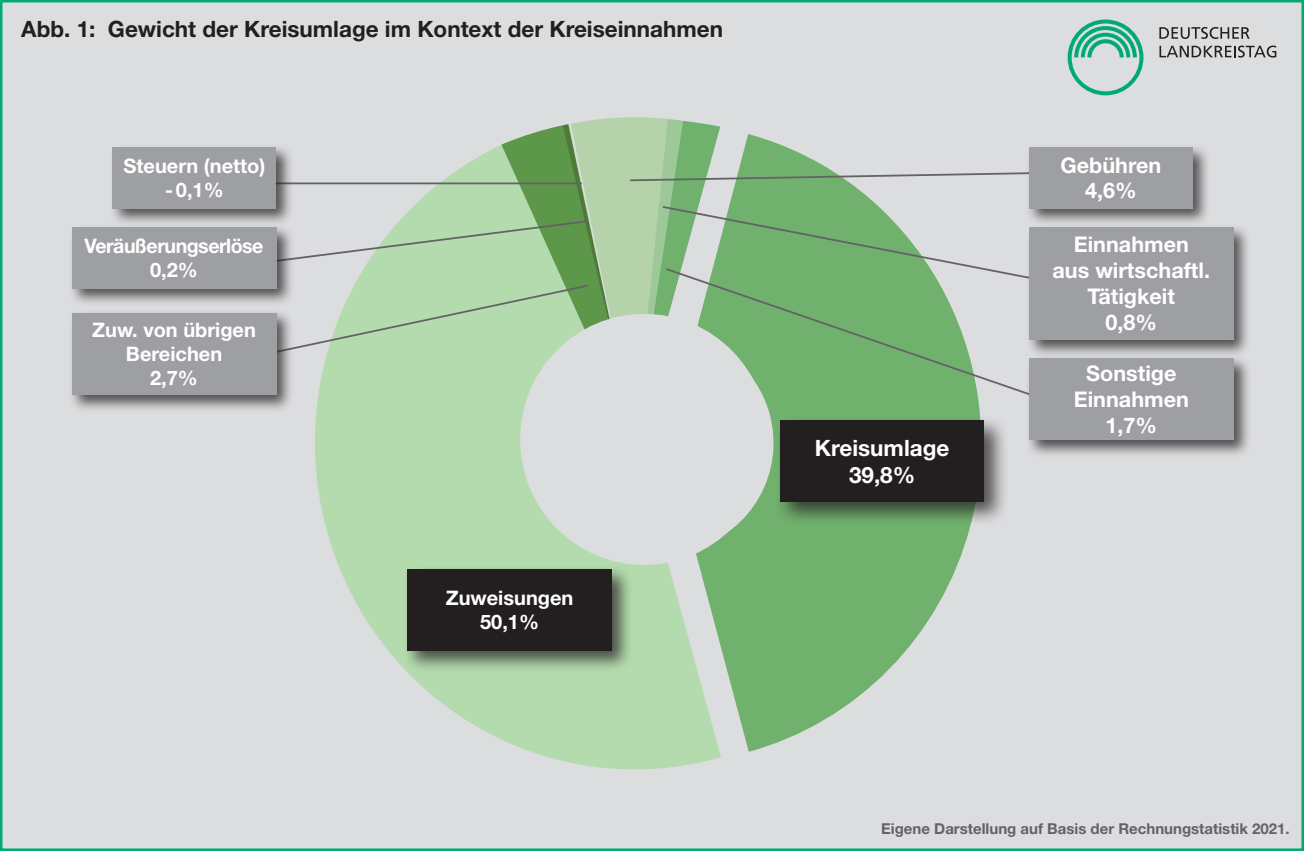
<style>
.page{position:relative;width:1304px;height:851px;background:#fff}
.page>*{position:absolute;margin:0;border:0;box-sizing:border-box;transform-origin:0 0}
.t1{font:700 22.5px "Helvetica Neue LT Pro";color:#231f20}
.t2{font:700 22.5px/27px "Helvetica Neue LT Pro";color:#fff;text-align:center}
.t3{font:700 21.5px/26px "Helvetica Neue LT Pro";color:#fff;text-align:center}
.t4{font:700 20px/24px "Helvetica Neue LT Pro";color:#fff;text-align:center}
.t5{font:700 20px/24px "Helvetica Neue LT Pro";letter-spacing:-.025em;color:#fff;text-align:center}
.t6{font:700 15px "Helvetica Neue LT Pro";color:#636366}
</style>
<div class="page">
<div style="left:1px;top:1px;width:1302px;height:848px;background:#dcdddf"></div>
<svg style="left:721px;top:405px;width:259px;height:346px;fill:#70b16d"></svg>
<svg style="left:315px;top:354px;width:406px;height:416px;fill:#b4dbae"></svg>
<svg style="left:294px;top:117px;width:732px;height:237px"></svg>
<svg style="left:664px;top:267px;width:362px;height:138px"></svg>
<div style="left:402px;top:564px;width:232px;height:109px;background:#231f20;opacity:.75"></div>
<div style="left:408px;top:569px;width:204px;height:81px;background:#231f20"></div>
<div style="left:775px;top:415px;width:234px;height:111px;background:#231f20;opacity:.75"></div>
<div style="left:780px;top:420px;width:204px;height:82px;background:#231f20"></div>
<div style="left:109px;top:143px;width:186px;height:83px;background:#231f20;opacity:.75"></div>
<div style="left:113px;top:147px;width:163px;height:61px;background:#9d9fa2"></div>
<div style="left:69px;top:224px;width:225px;height:82px;background:#231f20;opacity:.75"></div>
<div style="left:72px;top:227px;width:204px;height:62px;background:#9d9fa2"></div>
<div style="left:69px;top:309px;width:225px;height:103px;background:#231f20;opacity:.75"></div>
<div style="left:72px;top:313px;width:204px;height:81px;background:#9d9fa2"></div>
<div style="left:1026px;top:143px;width:185px;height:83px;background:#231f20;opacity:.75"></div>
<div style="left:1029px;top:147px;width:164px;height:61px;background:#9d9fa2"></div>
<div style="left:1026px;top:224px;width:225px;height:134px;background:#231f20;opacity:.75"></div>
<div style="left:1029px;top:227px;width:204px;height:113px;background:#9d9fa2"></div>
<div style="left:1026px;top:354px;width:226px;height:104px;background:#231f20;opacity:.75"></div>
<div style="left:1029px;top:358px;width:204px;height:82px;background:#9d9fa2"></div>
<div style="left:520px;top:314px;width:248px;height:251px;background:#dcdddf;border-radius:50%"></div>
<svg style="left:1159px;top:27px;width:91px;height:12px"></svg>
<svg style="left:1159px;top:46px;width:117px;height:12px"></svg>
<div style="left:1068px;top:19px;width:75px;height:76px;border:4px solid #00a975;border-radius:50%"></div>
<svg style="left:1072px;top:24px;width:67px;height:37px"></svg>
<p class="t1" style="left:21px;top:15px;width:703px">Abb. 1: Gewicht der Kreisumlage im Kontext der Kreiseinnahmen</p>
<p class="t4" style="left:124px;top:153px;width:143px">Steuern (netto) -0,1%</p>
<p class="t5" style="left:85px;top:233px;width:180px">Veräußerungserlöse<br>0,2%</p>
<p class="t4" style="left:92px;top:317px;width:165px">Zuw. von übrigen<br>Bereichen<br>2,7%</p>
<p class="t4" style="left:446px;top:585px;width:129px">Zuweisungen<br>50,1%</p>
<p class="t2" style="left:815px;top:433px;width:136px">Kreisumlage<br>39,8%</p>
<p class="t3" style="left:1060px;top:151px;width:102px">Gebühren<br>4,6%</p>
<p class="t3" style="left:1053px;top:231px;width:159px">Einnahmen<br>aus wirtschaftl.<br>Tätigkeit<br>0,8%</p>
<p class="t3" style="left:1074px;top:360px;width:117px">Sonstige<br>Einnahmen<br>1,7%</p>
<p class="t6" style="left:881px;top:819px;width:410px">Eigene Darstellung auf Basis der Rechnungstatistik 2021.</p>
</div>
